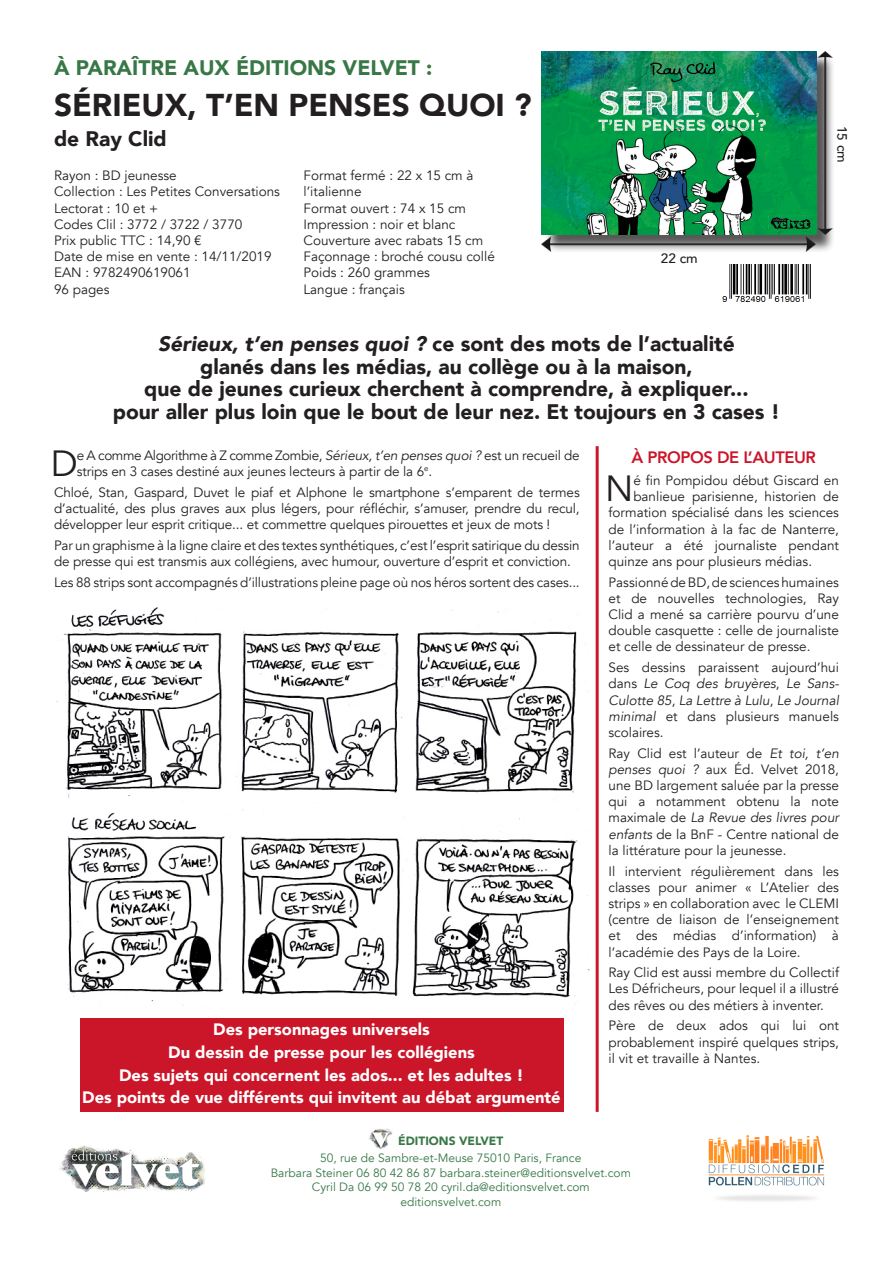
<style>
.page{position:relative;width:893px;height:1263px;background:#fff}
.page>*{position:absolute;margin:0;border:0;box-sizing:border-box;transform-origin:0 0}
.t1{font:36.45px "Avenir";color:#231f20}
.t2{font:900 31.5px "Avenir";color:#231f20}
.t3{font:900 21px "Avenir";color:#231f20}
.t4{font:900 21px "Avenir";color:#387746}
.t5{font:900 16.5px "Avenir";color:#fff}
.t6{font:800 16.5px "Avenir";letter-spacing:-.025em;color:#cb1529}
.t7{font:13.5px/16.2px "Avenir";color:#231f20;text-align:justify}
.t8{font:500 13.5px "Avenir";color:#231f20}
.t9{font:12px "Avenir";color:#387746}
.t10{font:900 12px "Avenir";color:#387746}
.s1{font-style:italic}
</style>
<div class="page">
<div style="left:80px;top:1018px;width:483px;height:94px;background:#cb1529"></div>
<hr style="left:596px;top:446px;width:3px;height:666px;background:#cb1529">
<img style="left:369px;top:1128px;width:24px;height:21px">
<img style="left:67px;top:810px;width:522px;height:196px">
<img style="left:708px;top:1135px;width:117px;height:66px">
<img style="left:55px;top:607px;width:533px;height:196px">
<img style="left:60px;top:1146px;width:145px;height:46px">
<img style="left:722px;top:264px;width:89px;height:38px">
<div style="left:544px;top:53px;width:291px;height:201px;background:#231f20;opacity:.75"></div>
<img style="left:542px;top:51px;width:274px;height:184px">
<p class="t4" style="left:54px;top:50px;width:380px">À PARAÎTRE AUX ÉDITIONS VELVET :</p>
<p class="t2" style="left:54px;top:78px;width:479px">SÉRIEUX, T’EN PENSES QUOI ?</p>
<p class="t3" style="left:54px;top:120px;width:114px">de Ray Clid</p>
<p class="t7" style="left:54px;top:168px;width:124px">Rayon : BD jeunesse</p>
<p class="t7" style="left:54px;top:184px;width:227px">Collection : Les Petites Conversations</p>
<p class="t7" style="left:54px;top:200px;width:105px">Lectorat : 10 et +</p>
<p class="t7" style="left:54px;top:216px;width:190px">Codes Clil : 3772 / 3722 / 3770</p>
<p class="t7" style="left:54px;top:233px;width:149px">Prix public TTC : 14,90 €</p>
<p class="t7" style="left:54px;top:249px;width:219px">Date de mise en vente : 14/11/2019</p>
<p class="t7" style="left:54px;top:265px;width:138px">EAN : 9782490619061</p>
<p class="t7" style="left:54px;top:281px;width:57px">96 pages</p>
<p class="t3" style="left:158px;top:326px;width:578px"><span class="s1">Sérieux, t’en penses quoi ?</span> ce sont des mots de l’actualité</p>
<p class="t3" style="left:200px;top:349px;width:494px">glanés dans les médias, au collège ou à la maison,</p>
<p class="t3" style="left:144px;top:371px;width:606px">que de jeunes curieux cherchent à comprendre, à expliquer...</p>
<p class="t3" style="left:113px;top:394px;width:669px">pour aller plus loin que le bout de leur nez. Et toujours en 3 cases !</p>
<p class="t1" style="left:51px;top:442px;width:28px">D</p>
<p class="t7" style="left:77px;top:447px;width:504px">e A comme Algorithme à Z comme Zombie, <span class="s1">Sérieux, t’en penses quoi ?</span> est un recueil de strips en 3 cases destiné aux jeunes lecteurs à partir de la 6<sup>e</sup>.</p>
<p class="t7" style="left:54px;top:484px;width:527px">Chloé, Stan, Gaspard, Duvet le piaf et Alphone le smartphone s’emparent de termes d’actualité, des plus graves aux plus légers, pour réfléchir, s’amuser, prendre du recul, développer leur esprit critique... et commettre quelques pirouettes et jeux de mots !</p>
<p class="t7" style="left:54px;top:537px;width:527px">Par un graphisme à la ligne claire et des textes synthétiques, c’est l’esprit satirique du dessin de presse qui est transmis aux collégiens, avec humour, ouverture d’esprit et conviction.</p>
<p class="t7" style="left:54px;top:574px;width:527px">Les 88 strips sont accompagnés d’illustrations pleine page où nos héros sortent des cases...</p>
<p class="t8" style="left:854px;top:126px;width:38px;rotate:90deg">15 cm</p>
<p class="t7" style="left:304px;top:168px;width:172px">Format fermé : 22 x 15 cm à l’italienne</p>
<p class="t7" style="left:304px;top:200px;width:164px">Format ouvert : 74 x 15 cm</p>
<p class="t7" style="left:304px;top:216px;width:153px">Impression : noir et blanc</p>
<p class="t7" style="left:304px;top:233px;width:181px">Couverture avec rabats 15 cm</p>
<p class="t7" style="left:304px;top:249px;width:193px">Façonnage : broché cousu collé</p>
<p class="t7" style="left:304px;top:265px;width:128px">Poids : 260 grammes</p>
<p class="t7" style="left:304px;top:281px;width:103px">Langue : français</p>
<p class="t8" style="left:661px;top:246px;width:38px">22 cm</p>
<p class="t6" style="left:632px;top:444px;width:186px">À PROPOS DE L’AUTEUR</p>
<p class="t1" style="left:605px;top:467px;width:30px">N</p>
<p class="t7" style="left:633px;top:472px;width:207px">é fin Pompidou début Giscard en</p>
<p class="t7" style="left:633px;top:489px;width:207px">banlieue parisienne, historien de</p>
<p class="t7" style="left:609px;top:505px;width:232px">formation spécialisé dans les sciences</p>
<p class="t7" style="left:609px;top:521px;width:232px">de l’information à la fac de Nanterre,</p>
<p class="t7" style="left:609px;top:537px;width:232px">l’auteur a été journaliste pendant</p>
<p class="t7" style="left:609px;top:553px;width:205px">quinze ans pour plusieurs médias.</p>
<p class="t7" style="left:609px;top:574px;width:232px">Passionné de BD, de sciences humaines et de nouvelles technologies, Ray Clid a mené sa carrière pourvu d’une double casquette : celle de journaliste et celle de dessinateur de presse.</p>
<p class="t7" style="left:609px;top:660px;width:232px">Ses dessins paraissent aujourd’hui dans <span class="s1">Le Coq des bruyères</span>, <span class="s1">Le Sans-Culotte 85</span>, <span class="s1">La Lettre à Lulu</span>, <span class="s1">Le Journal minimal</span> et dans plusieurs manuels scolaires.</p>
<p class="t7" style="left:609px;top:745px;width:232px">Ray Clid est l’auteur de <span class="s1">Et toi, t’en penses quoi ?</span> aux Éd. Velvet 2018, une BD largement saluée par la presse qui a notamment obtenu la note maximale de <span class="s1">La Revue des livres pour enfants</span> de la BnF - Centre national de la littérature pour la jeunesse.</p>
<p class="t7" style="left:609px;top:863px;width:232px">Il intervient régulièrement dans les classes pour animer « L’Atelier des strips » en collaboration avec le CLEMI (centre de liaison de l’enseignement et des médias d’information) à l’académie des Pays de la Loire.</p>
<p class="t7" style="left:609px;top:965px;width:232px">Ray Clid est aussi membre du Collectif Les Défricheurs, pour lequel il a illustré des rêves ou des métiers à inventer.</p>
<p class="t7" style="left:609px;top:1018px;width:232px">Père de deux ados qui lui ont probablement inspiré quelques strips, il vit et travaille à Nantes.</p>
<p class="t5" style="left:213px;top:1015px;width:218px">Des personnages universels</p>
<p class="t5" style="left:168px;top:1038px;width:308px">Du dessin de presse pour les collégiens</p>
<p class="t5" style="left:119px;top:1061px;width:406px">Des sujets qui concernent les ados... et les adultes !</p>
<p class="t5" style="left:82px;top:1083px;width:480px">Des points de vue différents qui invitent au débat argumenté</p>
<p class="t10" style="left:398px;top:1130px;width:107px">ÉDITIONS VELVET</p>
<p class="t9" style="left:320px;top:1151px;width:263px">50, rue de Sambre-et-Meuse 75010 Paris, France</p>
<p class="t9" style="left:271px;top:1165px;width:362px">Barbara Steiner 06 80 42 86 87 barbara.steiner@editionsvelvet.com</p>
<p class="t9" style="left:312px;top:1180px;width:279px">Cyril Da 06 99 50 78 20 cyril.da@editionsvelvet.com</p>
<p class="t9" style="left:400px;top:1194px;width:102px">editionsvelvet.com</p>
</div>
